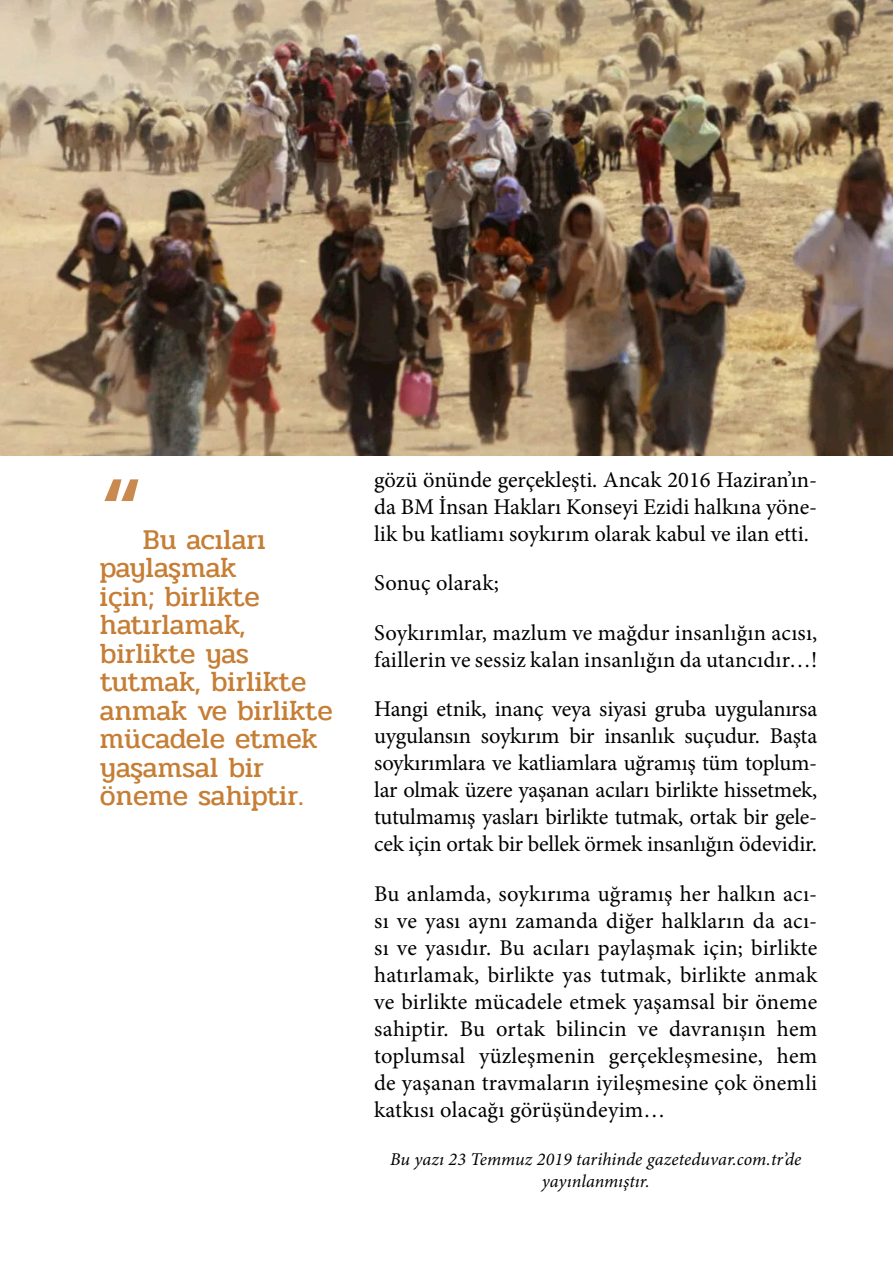
<style>
.page{position:relative;width:893px;height:1263px;background:#fff}
.page>*{position:absolute;margin:0;border:0;box-sizing:border-box;transform-origin:0 0}
.Ara_spot{font:105px "Pridi";color:#ca894f}
.Ara_spot-2{font:28.5px/28.5px "Pridi";color:#c67d34}
.Paragraf_Stili_1{font:22.5px/27px "Minion Pro";letter-spacing:.005em;color:#000;text-align:justify}
.Paragraf_Stili_1-2{font:italic 18px "Minion Pro";letter-spacing:.005em;color:#000}
</style>
<div class="page">
<img style="left:0;top:0;width:893px;height:455px">
<p class="Ara_spot" style="left:100px;top:439px;width:45px">“</p>
<p class="Ara_spot-2" style="left:100px;top:525px;width:234px;text-indent:43px">Bu acıları paylaşmak<br>için; birlikte hatırlamak, birlikte yas tutmak, birlikte anmak ve birlikte mücadele etmek yaşamsal bir öneme sahiptir.</p>
<p class="Paragraf_Stili_1" style="left:374px;top:466px;width:445px">gözü önünde gerçekleşti. Ancak 2016 Haziran’ın&shy;da BM İnsan Hakları Konseyi Ezidi halkına yöne&shy;lik bu katliamı soykırım olarak kabul ve ilan etti.</p>
<p class="Paragraf_Stili_1" style="left:374px;top:569px;width:126px">Sonuç olarak;</p>
<p class="Paragraf_Stili_1" style="left:374px;top:619px;width:445px">Soykırımlar, mazlum ve mağdur insanlığın acısı, faillerin ve sessiz kalan insanlığın da utancıdır…!</p>
<p class="Paragraf_Stili_1" style="left:374px;top:695px;width:445px">Hangi etnik, inanç veya siyasi gruba uygulanırsa uygulansın soykırım bir insanlık suçudur. Başta soykırımlara ve katliamlara uğramış tüm toplum&shy;lar olmak üzere yaşanan acıları birlikte hissetmek, tutulmamış yasları birlikte tutmak, ortak bir gele&shy;cek için ortak bir bellek örmek insanlığın ödevidir.</p>
<p class="Paragraf_Stili_1" style="left:374px;top:880px;width:445px">Bu anlamda, soykırıma uğramış her halkın acı&shy;sı ve yası aynı zamanda diğer halkların da acı&shy;sı ve yasıdır. Bu acıları paylaşmak için; birlikte hatırlamak, birlikte yas tutmak, birlikte anmak ve birlikte mücadele etmek yaşamsal bir öneme sahiptir. Bu ortak bilincin ve davranışın hem toplumsal yüzleşmenin gerçekleşmesine, hem de yaşanan travmaların iyileşmesine çok önemli katkısı olacağı görüşündeyim…</p>
<p class="Paragraf_Stili_1-2" style="left:390px;top:1149px;width:413px">Bu yazı 23 Temmuz 2019 tarihinde gazeteduvar.com.tr’de</p>
<p class="Paragraf_Stili_1-2" style="left:542px;top:1170px;width:109px">yayınlanmıştır.</p>
</div>
